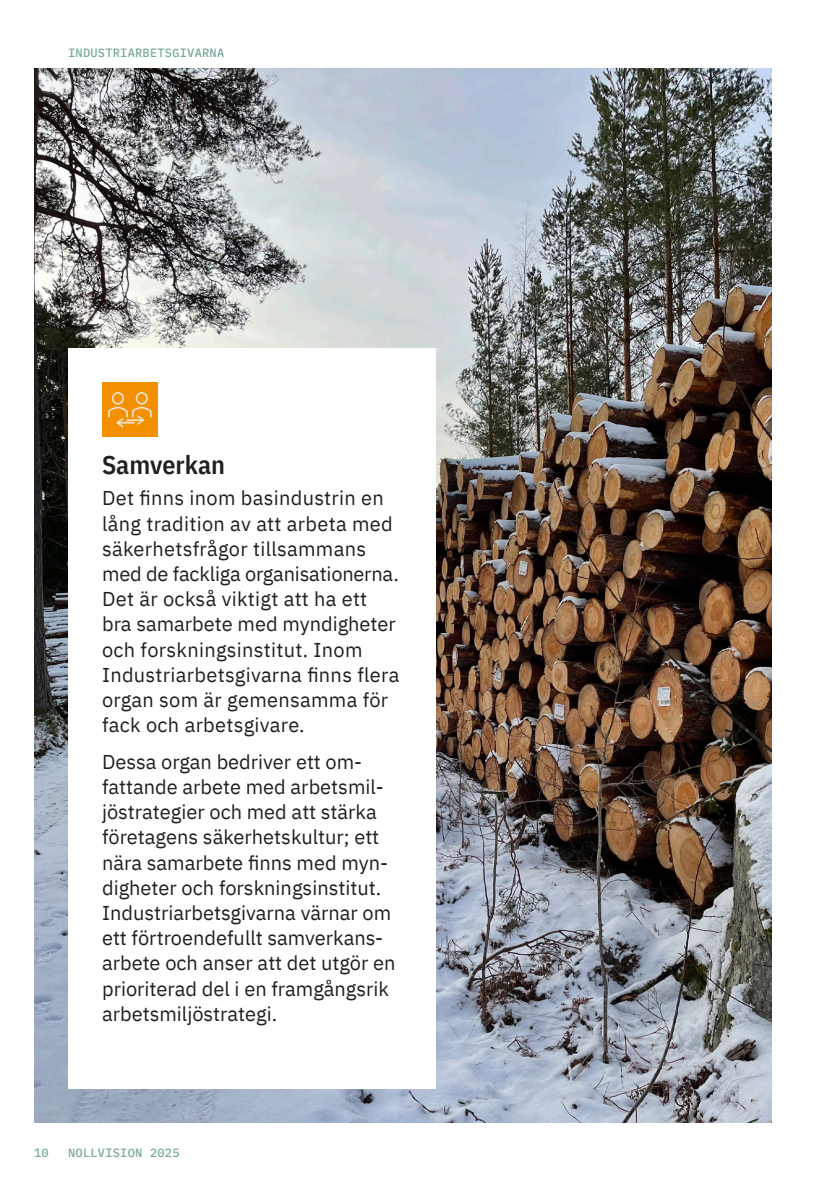
<style>
.page{position:relative;width:840px;height:1191px;background:#fff}
.page>*{position:absolute;margin:0;border:0;box-sizing:border-box;transform-origin:0 0}
.t1{font:600 26px "IBM Plex Sans Cond";color:#231f20}
.Brödtext{font:20px/25.2px "IBM Plex Sans";color:#231f20}
.t2{font:500 12px "IBM Plex Mono";letter-spacing:.02em;color:#78a99e}
</style>
<div class="page">
<img style="left:34px;top:68px;width:737px;height:1055px">
<div style="left:68px;top:348px;width:367px;height:741px;background:#fff"></div>
<div style="left:102px;top:382px;width:55px;height:55px;background:#f39000"></div>
<svg style="left:108px;top:392px;width:44px;height:35px"></svg>
<p class="t2" style="left:68px;top:44px;width:158px">INDUSTRIARBETSGIVARNA</p>
<h3 class="t1" style="left:102px;top:445px;width:124px">Samverkan</h3>
<p class="Brödtext" style="left:102px;top:484px;width:299px">Det finns inom basindustrin en lång tradition av att arbeta med säkerhetsfrågor tillsammans med de fackliga organisationerna.<br>Det är också viktigt att ha ett bra samarbete med myndigheter och forskningsinstitut. Inom<br>Industriarbetsgivarna finns flera organ som är gemensamma för fack och arbetsgivare.</p>
<p class="Brödtext" style="left:102px;top:747px;width:295px">Dessa organ bedriver ett om&shy;fattande arbete med arbetsmil&shy;jöstrategier och med att stärka företagens säkerhetskultur; ett nära samarbete finns med myn&shy;digheter och forskningsinstitut.<br>Industriarbetsgivarna värnar om ett förtroendefullt samverkans&shy;arbete och anser att det utgör en prioriterad del i en framgångsrik arbetsmiljöstrategi.</p>
<p class="t2" style="left:34px;top:1143px;width:16px">10</p>
<p class="t2" style="left:68px;top:1143px;width:113px">NOLLVISION 2025</p>
</div>
